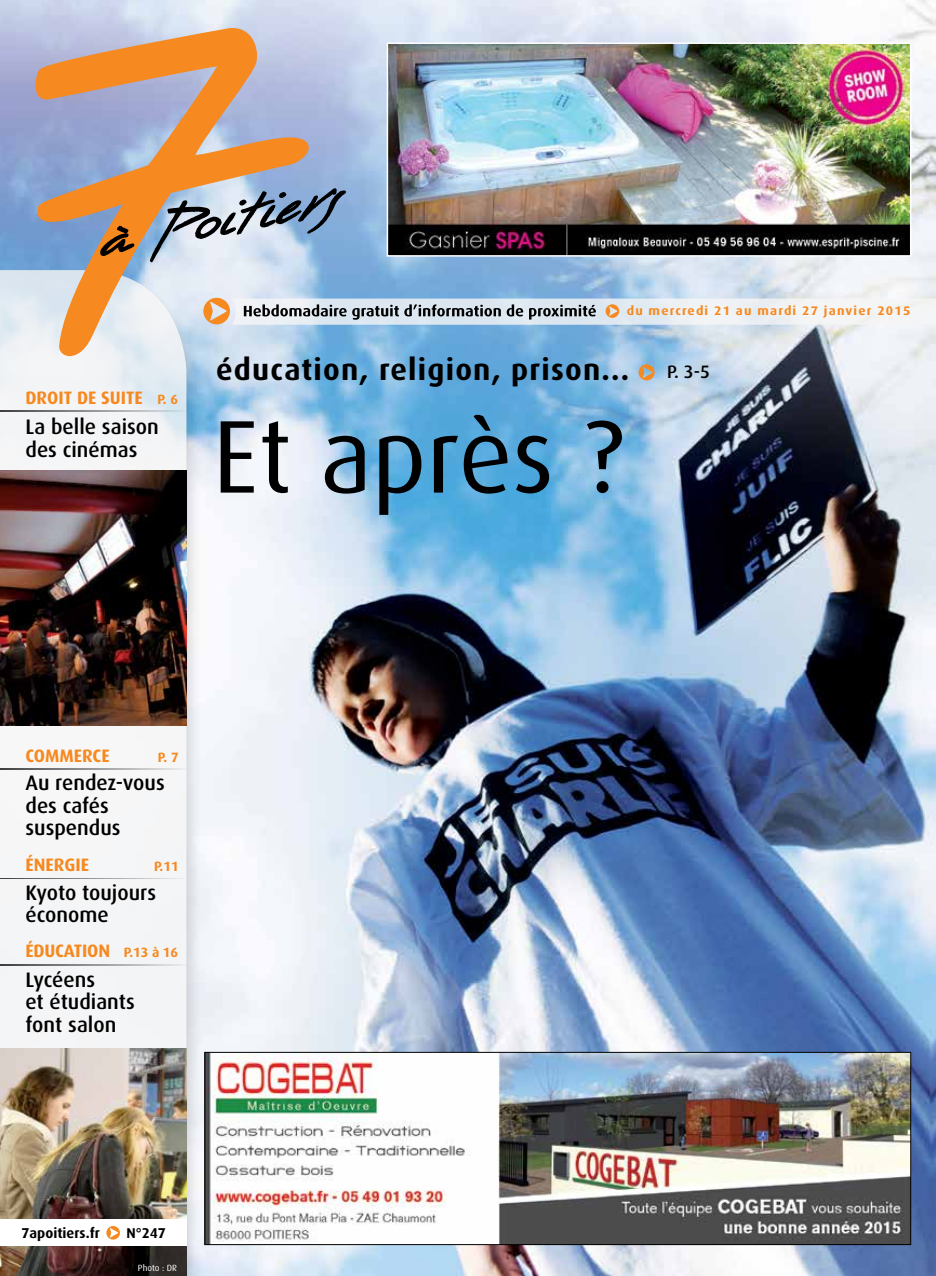
<style>
.page{position:relative;width:936px;height:1276px;background:#fff}
.page>*{position:absolute;margin:0;border:0;box-sizing:border-box;transform-origin:0 0}
.t1{font:103.5px "Dax";color:#000}
.t2{font:700 30px "Dax";letter-spacing:.04em;color:#000}
.t3{font:500 21px/22.5px "Dax";color:#000}
.t4{font:700 18px "Dax";color:#f6891f}
.t5{font:500 18px "Dax";color:#000}
.t6{font:700 14.25px "Dax";color:#000}
.t7{font:700 13.5px "Dax";color:#f6891f}
.t8{font:700 12.45px "Dax";letter-spacing:.09em;color:#f6891f;scale:1.05 1}
.t9{font:9px "Dax";color:#fff}
.s1{font-size:13.5px}
</style>
<div class="page">
<img style="left:0;top:0;width:935px;height:1276px">
<div style="left:0;top:268px;width:204px;height:1008px;background:#000;opacity:.2"></div>
<svg style="left:0;top:270px;width:186px;height:778px;fill:#f4f5f6"></svg>
<img style="left:0;top:1048px;width:186px;height:228px">
<div style="left:0;top:1219px;width:186px;height:26px;background:#fff"></div>
<svg style="left:106px;top:1226px;width:14px;height:13px"></svg>
<svg style="left:309px;top:298px;width:626px;height:27px"></svg>
<svg style="left:638px;top:364px;width:16px;height:16px"></svg>
<svg style="left:34px;top:27px;width:275px;height:329px;background:#cab3a5"></svg>
<svg style="left:100px;top:225px;width:35px;height:31px"></svg>
<svg style="left:150px;top:187px;width:196px;height:75px;background:#9dabbb"></svg>
<svg style="left:0;top:769px;width:186px;height:1px"></svg>
<svg style="left:0;top:410px;width:186px;height:1px"></svg>
<svg style="left:0;top:964px;width:186px;height:1px"></svg>
<img style="left:0;top:470px;width:186px;height:255px">
<img style="left:206px;top:1054px;width:703px;height:189px">
<div style="left:204px;top:1052px;width:707px;height:193px;border:1px solid #000"></div>
<img style="left:389px;top:45px;width:519px;height:209px">
<div style="left:386px;top:42px;width:525px;height:215px;border:2px solid #fff"></div>
<svg style="left:0;top:878px;width:186px;height:1px"></svg>
<p class="t4" style="left:26px;top:388px;width:154px">Droit de suite <span class="s1">P. 6</span></p>
<p class="t3" style="left:26px;top:416px;width:135px">La belle saison des cinémas</p>
<p class="t8" style="left:626px;top:304px;width:272px">du mercredi 21 au mardi 27 janvier 2015</p>
<h2 class="t2" style="left:216px;top:353px;width:414px">éducation, religion, prison...</h2>
<h1 class="t1" style="left:213px;top:399px;width:412px">Et après ?</h1>
<p class="t5" style="left:667px;top:362px;width:44px">P. 3-5</p>
<p class="t4" style="left:26px;top:745px;width:86px">commerce</p>
<p class="t7" style="left:158px;top:749px;width:22px">P. 7</p>
<p class="t3" style="left:26px;top:771px;width:141px">Au rendez-vous des cafés suspendus</p>
<p class="t4" style="left:26px;top:854px;width:65px">énergie</p>
<p class="t7" style="left:154px;top:859px;width:26px">P.11</p>
<p class="t3" style="left:26px;top:881px;width:132px">Kyoto toujours économe</p>
<p class="t4" style="left:26px;top:940px;width:154px">éducation <span class="s1">P.13 à 16</span></p>
<p class="t3" style="left:26px;top:968px;width:111px">Lycéens<br>et étudiants font salon</p>
<p class="t6" style="left:22px;top:1224px;width:80px">7apoitiers.fr</p>
<p class="t6" style="left:127px;top:1224px;width:41px">N°247</p>
<p class="t9" style="left:138px;top:1262px;width:41px">Photo : DR</p>
</div>
